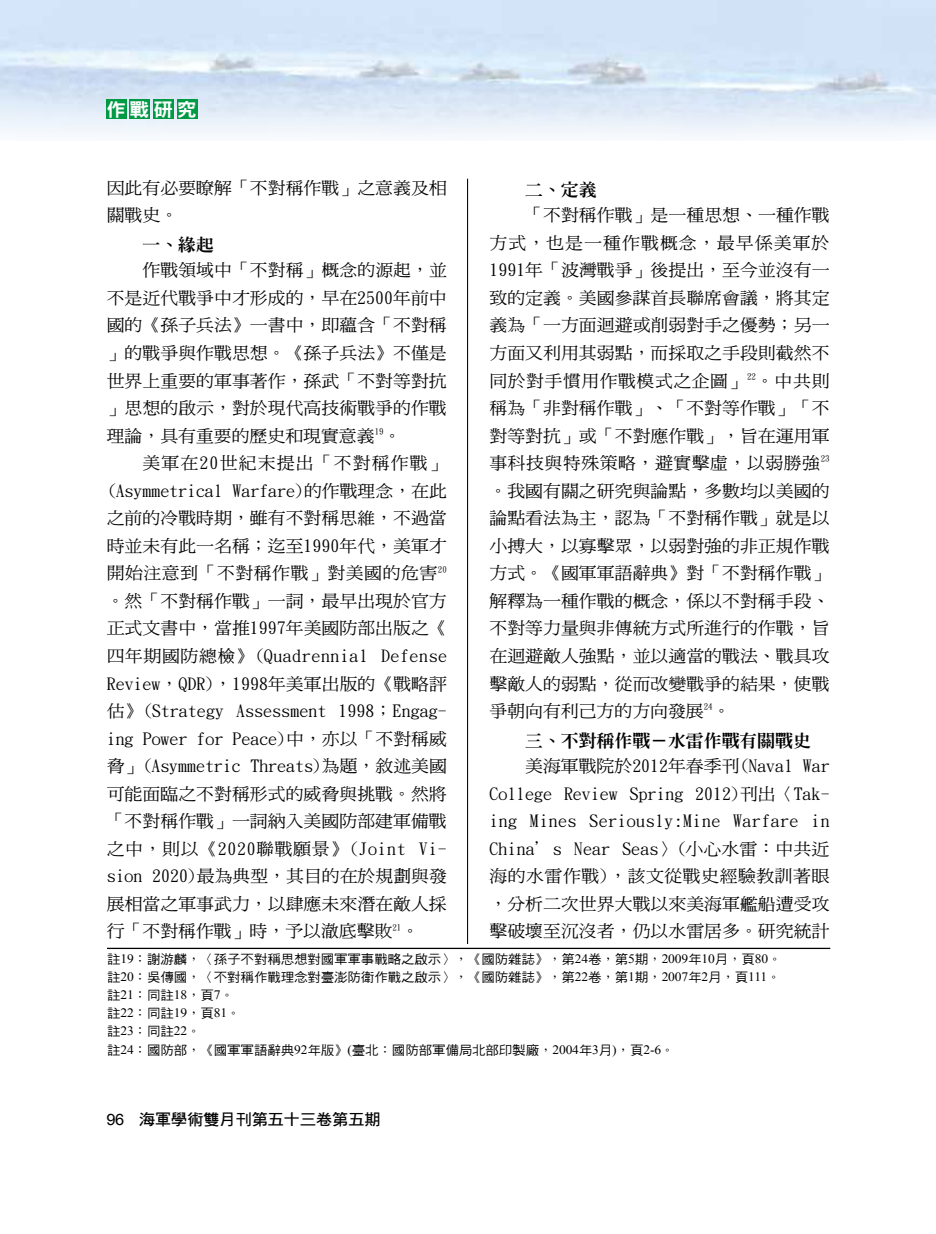
<style>
.page{position:relative;width:936px;height:1234px;background:#fff}
.page>*{position:absolute;margin:0;border:0;box-sizing:border-box;transform-origin:0 0}
.t1{font:18.6px "DFN Hei XB HK BF";color:#fff;scale:1.05 1}
.t2{font:16.95px/27.5px "DF Ming Md HK BF";color:#000;text-align:justify;scale:1.05 1}
.t3{font:800 16.95px "Inn Ming";color:#000;scale:1.05 1}
.t4{font:15.6px "DF Hei Bd HK BF";letter-spacing:-.025em;color:#000;scale:1.05 1}
.t5{font:12.9px/18px "DF Hei Md HK BF";letter-spacing:-.01em;color:#000;scale:1.05 1}
.t6{font:12.9px/18px "Times New Roman";letter-spacing:-.01em;color:#000;scale:1.05 1}
.s1{font-family:"Times New Roman"}
.s2{font-family:"DF Kai Shu SB Estd BF"}
.s3{font-family:"DF Hei Md HK BF"}
.s4{font-family:"Arial"}
</style>
<div class="page">
<img style="left:0;top:0;width:935px;height:135px">
<hr style="left:467px;top:179px;width:1px;height:871px;background:#000">
<div style="left:106px;top:99px;width:20px;height:20px;background:#094"></div>
<div style="left:130px;top:99px;width:20px;height:20px;background:#094"></div>
<div style="left:153px;top:99px;width:21px;height:20px;background:#094"></div>
<div style="left:177px;top:99px;width:20px;height:20px;background:#094"></div>
<div style="left:107px;top:944px;width:723px;height:116px;background:#fff"></div>
<hr style="left:107px;top:947px;width:723px;height:1px;background:#000">
<p class="t1" style="left:106px;top:100px;width:88px">作戰研究</p>
<p class="t2" style="left:107px;top:174px;width:325px">因此有必要瞭解「不對稱作戰」之意義及相關戰史。</p>
<p class="t3" style="left:142px;top:236px;width:69px">一、緣起</p>
<p class="t2" style="left:107px;top:256px;width:325px;text-indent:36px">作戰領域中「不對稱」概念的源起，並不是近代戰爭中才形成的，早在2500年前中國的《孫子兵法》一書中，即蘊含「不對稱」的戰爭與作戰思想。《孫子兵法》不僅是世界上重要的軍事著作，孫武「不對等對抗」思想的啟示，對於現代高技術戰爭的作戰理論，具有重要的歷史和現實意義<sup>19</sup>。</p>
<p class="t2" style="left:107px;top:449px;width:325px;text-indent:36px">美軍在20世紀末提出「不對稱作戰」(Asymmetrical Warfare)的作戰理念，在此之前的冷戰時期，雖有不對稱思維，不過當時並未有此一名稱；迄至1990年代，美軍才開始注意到「不對稱作戰」對美國的危害<sup>20</sup>。然「不對稱作戰」一詞，最早出現於官方正式文書中，當推1997年美國防部出版之《四年期國防總檢》(Quadrennial Defense Review，QDR)，1998年美軍出版的《戰略評估》(Strategy Assessment 1998；Engag&shy;ing Power for Peace)中，亦以「不對稱威脅」(Asymmetric Threats)為題，敘述美國可能面臨之不對稱形式的威脅與挑戰。然將「不對稱作戰」一詞納入美國防部建軍備戰之中，則以《2020聯戰願景》(Joint Vi&shy;sion 2020)最為典型，其目的在於規劃與發展相當之軍事武力，以肆應未來潛在敵人採行「不對稱作戰」時，予以澈底擊敗<sup>21</sup>。</p>
<p class="t3" style="left:525px;top:181px;width:69px">二、定義</p>
<p class="t2" style="left:489px;top:201px;width:325px;text-indent:36px">「不對稱作戰」是一種思想、一種作戰方式，也是一種作戰概念，最早係美軍於1991年「波灣戰爭」後提出，至今並沒有一致的定義。美國參謀首長聯席會議，將其定義為「一方面迴避或削弱對手之優勢；另一方面又利用其弱點，而採取之手段則截然不同於對手慣用作戰模式之企圖」<sup>22</sup>。中共則稱為「非對稱作戰」、「不對等作戰」「不對等對抗」或「不對應作戰」，旨在運用軍事科技與特殊策略，避實擊虛，以弱勝強<sup>23</sup>。我國有關之研究與論點，多數均以美國的論點看法為主，認為「不對稱作戰」就是以小搏大，以寡擊眾，以弱對強的非正規作戰方式。《國軍軍語辭典》對「不對稱作戰」解釋為一種作戰的概念，係以不對稱手段、不對等力量與非傳統方式所進行的作戰，旨在迴避敵人強點，並以適當的戰法、戰具攻擊敵人的弱點，從而改變戰爭的結果，使戰爭朝向有利己方的方向發展<sup>24</sup>。</p>
<p class="t3" style="left:525px;top:732px;width:274px">三、不對稱作戰－水雷作戰有關戰史</p>
<p class="t2" style="left:489px;top:752px;width:325px;text-indent:36px">美海軍戰院於2012年春季刊(Naval War College Review Spring 2012)刊出〈Tak&shy;ing Mines Seriously:Mine Warfare in China’s Near Seas〉(小心水雷：中共近海的水雷作戰)，該文從戰史經驗教訓著眼，分析二次世界大戰以來美海軍艦船遭受攻擊破壞至沉沒者，仍以水雷居多。研究統計</p>
<p class="t5" style="left:107px;top:950px;width:644px">註<span class="s1">19</span><span class="s2">：</span>謝游麟<span class="s2">，〈</span>孫子不對稱思想對國軍軍事戰略之啟示<span class="s2">〉，《</span>國防雜誌<span class="s2">》，</span>第<span class="s1">24</span>卷<span class="s2">，</span>第<span class="s1">5</span>期<span class="s2">，</span><span class="s1">2009</span>年<span class="s1">10</span>月<span class="s2">，</span>頁<span class="s1">80</span><span class="s2">。</span>註<span class="s1">20</span><span class="s2">：</span>吳傳國<span class="s2">，〈</span>不對稱作戰理念對臺澎防衛作戰之啟示<span class="s2">〉，《</span>國防雜誌<span class="s2">》，</span>第<span class="s1">22</span>卷<span class="s2">，</span>第<span class="s1">1</span>期<span class="s2">，</span><span class="s1">2007</span>年<span class="s1">2</span>月<span class="s2">，</span>頁<span class="s1">111</span><span class="s2">。</span></p>
<p class="t6" style="left:107px;top:985px;width:129px"><span class="s3">註</span>21<span class="s2">：</span><span class="s3">同註</span>18<span class="s2">，</span><span class="s3">頁</span>7<span class="s2">。</span><span class="s3">註</span>22<span class="s2">：</span><span class="s3">同註</span>19<span class="s2">，</span><span class="s3">頁</span>81<span class="s2">。</span><span class="s3">註</span>23<span class="s2">：</span><span class="s3">同註</span>22<span class="s2">。</span></p>
<p class="t5" style="left:107px;top:1040px;width:542px">註<span class="s1">24</span><span class="s2">：</span>國防部<span class="s2">，《</span>國軍軍語辭典<span class="s1">92</span>年版<span class="s2">》</span><span class="s1">(</span>臺北<span class="s2">：</span>國防部軍備局北部印製廠<span class="s2">，</span><span class="s1">2004</span>年<span class="s1">3</span>月<span class="s1">)</span><span class="s2">，</span>頁<span class="s1">2-6</span><span class="s2">。</span></p>
<p class="t4" style="left:106px;top:1111px;width:263px"><span class="s4">96</span> 海軍學術雙月刊第五十三卷第五期</p>
</div>
